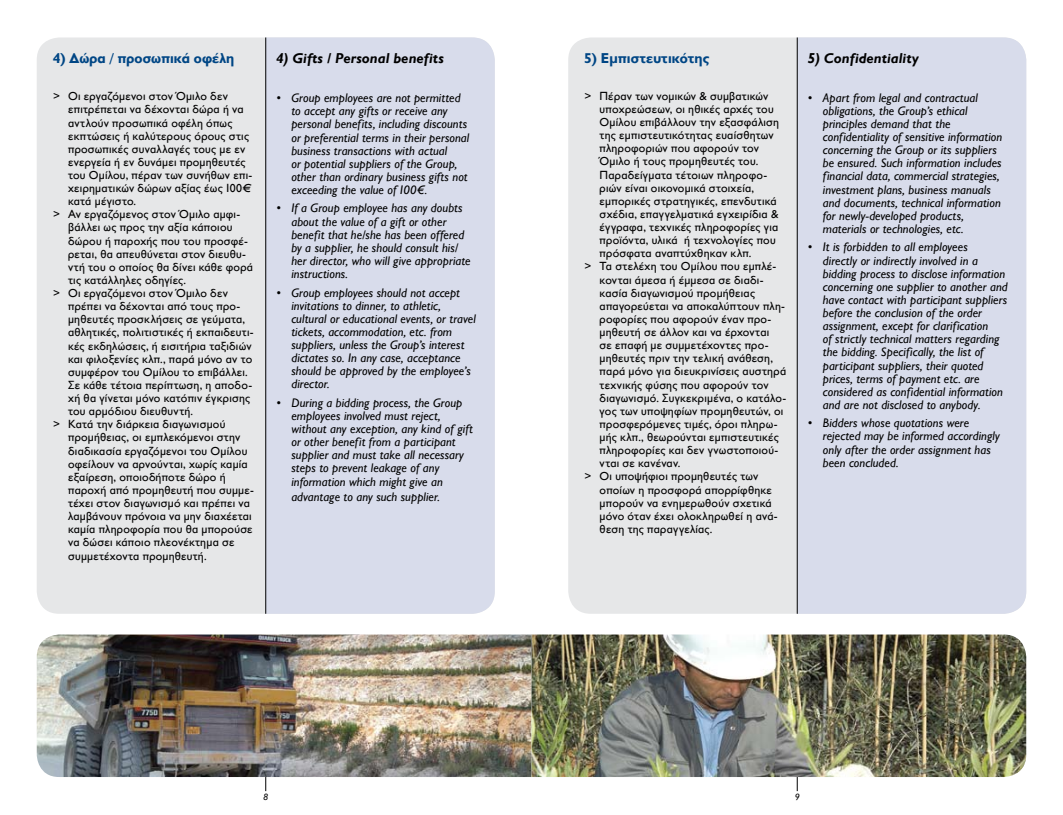
<style>
.page{position:relative;width:1063px;height:815px;background:#fff}
.page>*{position:absolute;margin:0;border:0;box-sizing:border-box;transform-origin:0 0}
.t1{font:italic 700 14.38px "Gill Sans Hel";letter-spacing:.005em;color:#000}
.t2{font:700 14.38px "Gill Sans Hel";letter-spacing:.01em;color:#004685}
.t3{font:italic 12.5px/13.1px "Gill Sans Hel";letter-spacing:.005em;color:#000}
.t4{font:11.88px "Gill Sans Hel";letter-spacing:.02em;color:#000}
.t5{font:italic 9.38px "Gill Sans Hel";color:#000}
</style>
<div class="page">
<div style="left:37px;top:38px;width:458px;height:576px;background:#e6e7e8;border-radius:22px"></div>
<div style="left:267px;top:38px;width:228px;height:576px;background:#d8dceb"></div>
<hr style="left:266px;top:38px;width:1px;height:576px;background:#000">
<div style="left:568px;top:38px;width:458px;height:576px;background:#e6e7e8;border-radius:22px"></div>
<div style="left:798px;top:38px;width:228px;height:576px;background:#d8dceb"></div>
<hr style="left:797px;top:38px;width:1px;height:576px;background:#000">
<img style="left:37px;top:635px;width:989px;height:142px">
<svg style="left:797px;top:777px;width:1px;height:14px"></svg>
<svg style="left:266px;top:777px;width:1px;height:14px"></svg>
<p class="t2" style="left:53px;top:50px;width:183px">4) Δώρα / προσωπικά oφέλη</p>
<p class="t4" style="left:53px;top:90px;width:176px">&gt; Οι εργαζόμενοι στον Όμιλο δεν</p>
<p class="t4" style="left:68px;top:103px;width:177px">επιτρέπεται να δέχονται δώρα ή να</p>
<p class="t4" style="left:68px;top:116px;width:166px">αντλούν προσωπικά οφέλη όπως</p>
<p class="t4" style="left:68px;top:129px;width:182px">εκπτώσεις ή καλύτερους όρους στις</p>
<p class="t4" style="left:68px;top:142px;width:179px">προσωπικές συναλλαγές τους με εν</p>
<p class="t4" style="left:68px;top:155px;width:179px">ενεργεία ή εν δυνάμει προμηθευτές</p>
<p class="t4" style="left:68px;top:169px;width:186px">του Ομίλου, πέραν των συνήθων επι-</p>
<p class="t4" style="left:68px;top:182px;width:185px">χειρηματικών δώρων αξίας έως 100€</p>
<p class="t4" style="left:68px;top:195px;width:69px">κατά μέγιστο.</p>
<p class="t4" style="left:53px;top:208px;width:189px">&gt; Αν εργαζόμενος στον Όμιλο αμφι-</p>
<p class="t4" style="left:68px;top:221px;width:166px">βάλλει ως προς την αξία κάποιου</p>
<p class="t4" style="left:68px;top:234px;width:181px">δώρου ή παροχής που του προσφέ-</p>
<p class="t4" style="left:68px;top:247px;width:179px">ρεται, θα απευθύνεται στον διευθυ-</p>
<p class="t4" style="left:68px;top:260px;width:186px">ντή του ο οποίος θα δίνει κάθε φορά</p>
<p class="t4" style="left:68px;top:274px;width:119px">τις κατάλληλες οδηγίες.</p>
<p class="t4" style="left:53px;top:287px;width:176px">&gt; Οι εργαζόμενοι στον Όμιλο δεν</p>
<p class="t4" style="left:68px;top:300px;width:174px">πρέπει να δέχονται από τους προ-</p>
<p class="t4" style="left:68px;top:313px;width:179px">μηθευτές προσκλήσεις σε γεύματα,</p>
<p class="t4" style="left:68px;top:326px;width:187px">αθλητικές, πολιτιστικές ή εκπαιδευτι-</p>
<p class="t4" style="left:68px;top:339px;width:185px">κές εκδηλώσεις, ή εισιτήρια ταξιδιών</p>
<p class="t4" style="left:68px;top:352px;width:186px">και φιλοξενίες κλπ., παρά μόνο αν το</p>
<p class="t4" style="left:68px;top:365px;width:181px">συμφέρον του Ομίλου το επιβάλλει.</p>
<p class="t4" style="left:68px;top:379px;width:186px">Σε κάθε τέτοια περίπτωση, η αποδο-</p>
<p class="t4" style="left:68px;top:392px;width:184px">χή θα γίνεται μόνο κατόπιν έγκρισης</p>
<p class="t4" style="left:68px;top:405px;width:127px">του αρμόδιου διευθυντή.</p>
<p class="t4" style="left:53px;top:418px;width:174px">&gt; Κατά την διάρκεια διαγωνισμού</p>
<p class="t4" style="left:68px;top:431px;width:174px">προμήθειας, οι εμπλεκόμενοι στην</p>
<p class="t4" style="left:68px;top:444px;width:181px">διαδικασία εργαζόμενοι του Ομίλου</p>
<p class="t4" style="left:68px;top:457px;width:181px">οφείλουν να αρνούνται, χωρίς καμία</p>
<p class="t4" style="left:68px;top:470px;width:159px">εξαίρεση, οποιοδήποτε δώρο ή</p>
<p class="t4" style="left:68px;top:484px;width:187px">παροχή από προμηθευτή που συμμε-</p>
<p class="t4" style="left:68px;top:497px;width:183px">τέχει στον διαγωνισμό και πρέπει να</p>
<p class="t4" style="left:68px;top:510px;width:185px">λαμβάνουν πρόνοια να μην διαχέεται</p>
<p class="t4" style="left:68px;top:523px;width:186px">καμία πληροφορία που θα μπορούσε</p>
<p class="t4" style="left:68px;top:536px;width:168px">να δώσει κάποιο πλεονέκτημα σε</p>
<p class="t4" style="left:68px;top:549px;width:140px">συμμετέχοντα προμηθευτή.</p>
<p class="t1" style="left:276px;top:50px;width:169px">4) Gifts / Personal benefits</p>
<p class="t3" style="left:291px;top:91px;width:179px;text-indent:-15px">• Group employees are not permitted to accept any gifts or receive any personal benefits, including discounts or preferential terms in their personal business transactions with actual<br>or potential suppliers of the Group, other than ordinary business gifts not exceeding the value of 100€.</p>
<p class="t3" style="left:291px;top:202px;width:181px;text-indent:-15px">• If a Group employee has any doubts about the value of a gift or other benefit that he/she has been offered by a supplier, he should consult his/ her director, who will give appropriate instructions.</p>
<p class="t3" style="left:291px;top:286px;width:186px;text-indent:-15px">• Group employees should not accept invitations to dinner, to athletic, cultural or educational events, or travel tickets, accommodation, etc. from suppliers, unless the Group’s interest dictates so. In any case, acceptance should be approved by the employee’s director.</p>
<p class="t3" style="left:291px;top:396px;width:183px;text-indent:-15px">• During a bidding process, the Group employees involved must reject, without any exception, any kind of gift or other benefit from a participant supplier and must take all necessary steps to prevent leakage of any information which might give an</p>
<p class="t3" style="left:291px;top:490px;width:150px">advantage to any such supplier.</p>
<p class="t2" style="left:585px;top:50px;width:126px">5) Eμπιστευτικότης</p>
<p class="t4" style="left:585px;top:89px;width:185px">&gt; Πέραν των νομικών &amp; συμβατικών</p>
<p class="t4" style="left:600px;top:103px;width:176px">υποχρεώσεων, οι ηθικές αρχές του</p>
<p class="t4" style="left:600px;top:116px;width:181px">Ομίλου επιβάλλουν την εξασφάλιση</p>
<p class="t4" style="left:600px;top:129px;width:176px">της εμπιστευτικότητας ευαίσθητων</p>
<p class="t4" style="left:600px;top:142px;width:161px">πληροφοριών που αφορούν τον</p>
<p class="t4" style="left:600px;top:155px;width:160px">Όμιλο ή τους προμηθευτές του.</p>
<p class="t4" style="left:600px;top:168px;width:169px">Παραδείγματα τέτοιων πληροφο-</p>
<p class="t4" style="left:600px;top:181px;width:156px">ριών είναι οικονομικά στοιχεία,</p>
<p class="t4" style="left:600px;top:194px;width:179px">εμπορικές στρατηγικές, επενδυτικά</p>
<p class="t4" style="left:600px;top:208px;width:180px">σχέδια, επαγγελματικά εγχειρίδια &amp;</p>
<p class="t4" style="left:600px;top:221px;width:180px">έγγραφα, τεχνικές πληροφορίες για</p>
<p class="t4" style="left:600px;top:234px;width:178px">προϊόντα, υλικά ή τεχνολογίες που</p>
<p class="t4" style="left:600px;top:247px;width:153px">πρόσφατα αναπτύχθηκαν κλπ.</p>
<p class="t4" style="left:585px;top:260px;width:193px">&gt; Τα στελέχη του Ομίλου που εμπλέ-</p>
<p class="t4" style="left:600px;top:273px;width:165px">κονται άμεσα ή έμμεσα σε διαδι-</p>
<p class="t4" style="left:600px;top:286px;width:157px">κασία διαγωνισμού προμήθειας</p>
<p class="t4" style="left:600px;top:299px;width:187px">απαγορεύεται να αποκαλύπτουν πλη-</p>
<p class="t4" style="left:600px;top:313px;width:173px">ροφορίες που αφορούν έναν προ-</p>
<p class="t4" style="left:600px;top:326px;width:171px">μηθευτή σε άλλον και να έρχονται</p>
<p class="t4" style="left:600px;top:339px;width:170px">σε επαφή με συμμετέχοντες προ-</p>
<p class="t4" style="left:600px;top:352px;width:175px">μηθευτές πριν την τελική ανάθεση,</p>
<p class="t4" style="left:600px;top:365px;width:188px">παρά μόνο για διευκρινίσεις αυστηρά</p>
<p class="t4" style="left:600px;top:378px;width:170px">τεχνικής φύσης που αφορούν τον</p>
<p class="t4" style="left:600px;top:391px;width:188px">διαγωνισμό. Συγκεκριμένα, ο κατάλο-</p>
<p class="t4" style="left:600px;top:404px;width:185px">γος των υποψηφίων προμηθευτών, οι</p>
<p class="t4" style="left:600px;top:418px;width:179px">προσφερόμενες τιμές, όροι πληρω-</p>
<p class="t4" style="left:600px;top:431px;width:181px">μής κλπ., θεωρούνται εμπιστευτικές</p>
<p class="t4" style="left:600px;top:444px;width:180px">πληροφορίες και δεν γνωστοποιού-</p>
<p class="t4" style="left:600px;top:457px;width:82px">νται σε κανέναν.</p>
<p class="t4" style="left:585px;top:470px;width:175px">&gt; Οι υποψήφιοι προμηθευτές των</p>
<p class="t4" style="left:600px;top:483px;width:174px">οποίων η προσφορά απορρίφθηκε</p>
<p class="t4" style="left:600px;top:496px;width:173px">μπορούν να ενημερωθούν σχετικά</p>
<p class="t4" style="left:600px;top:509px;width:180px">μόνο όταν έχει ολοκληρωθεί η ανά-</p>
<p class="t4" style="left:600px;top:522px;width:114px">θεση της παραγγελίας.</p>
<p class="t1" style="left:808px;top:50px;width:113px">5) Confidentiality</p>
<p class="t3" style="left:823px;top:91px;width:181px;text-indent:-15px">• Apart from legal and contractual obligations, the Group’s ethical principles demand that the confidentiality of sensitive information concerning the Group or its suppliers be ensured. Such information includes financial data, commercial strategies, investment plans, business manuals and documents, technical information for newly-developed products, materials or technologies, etc.</p>
<p class="t3" style="left:823px;top:241px;width:186px;text-indent:-15px">• It is forbidden to all employees<br>directly or indirectly involved in a bidding process to disclose information concerning one supplier to another and have contact with participant suppliers before the conclusion of the order assignment, except for clarification<br>of strictly technical matters regarding the bidding. Specifically, the list of participant suppliers, their quoted prices, terms of payment etc. are considered as confidential information and are not disclosed to anybody.</p>
<p class="t3" style="left:823px;top:417px;width:178px;text-indent:-15px">• Bidders whose quotations were rejected may be informed accordingly only after the order assignment has been concluded.</p>
<p class="t5" style="left:263px;top:791px;width:6px">8</p>
<p class="t5" style="left:795px;top:791px;width:6px">9</p>
</div>
